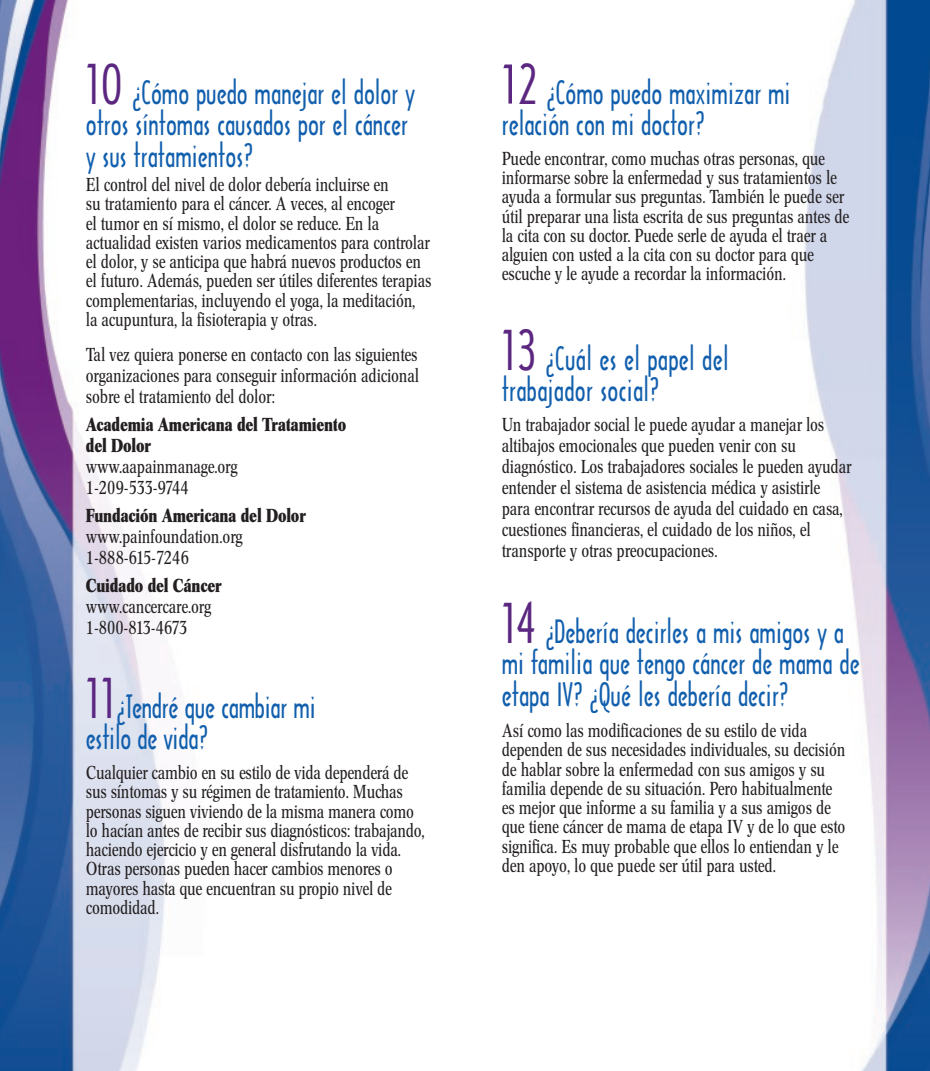
<style>
.page{position:relative;width:930px;height:1071px;background:#fff}
.page>*{position:absolute;margin:0;border:0;box-sizing:border-box;transform-origin:0 0}
.t1{font:30.62px/31.5px "Arquitectura";color:#115fad;scale:.93 1}
.t2{font:condensed 18.55px/19.2px "Concorde BE";letter-spacing:-.01em;color:#231f20;scale:.93 1}
.t3{font:700 condensed 18.55px/21px "Concorde BE";letter-spacing:-.01em;color:#231f20;scale:.93 1}
.t4{font:condensed 18.55px "Concorde BE";letter-spacing:.01em;color:#231f20;scale:.93 1}
.t5{font:condensed 18.55px "Concorde BE";letter-spacing:-.03em;color:#231f20;scale:.93 1}
.s1{font-size:52.32px;color:#5b2781}
.s2{font-size:50.75px;color:#5b2781}
</style>
<div class="page">
<img style="left:804px;top:0;width:125px;height:1071px">
<img style="left:0;top:0;width:166px;height:1071px">
<p class="t1" style="left:86px;top:76px;width:355px"><span class="s1">10</span> ¿Cómo puedo manejar el dolor y otros síntomas causados por el cáncer y sus tratamientos?</p>
<p class="t2" style="left:86px;top:175px;width:327px">El control del nivel de dolor debería incluirse en</p>
<p class="t2" style="left:86px;top:194px;width:373px">su tratamiento para el cáncer. A veces, al encoger<br>el tumor en sí mismo, el dolor se reduce. En la actualidad existen varios medicamentos para controlar el dolor, y se anticipa que habrá nuevos productos en el futuro. Además, pueden ser útiles diferentes terapias complementarias, incluyendo el yoga, la meditación, la acupuntura, la fisioterapia y otras.</p>
<p class="t2" style="left:86px;top:344px;width:359px;line-height:21px;text-align:justify">Tal vez quiera ponerse en contacto con las siguientes organizaciones para conseguir información adicional sobre el tratamiento del dolor:</p>
<p class="t3" style="left:86px;top:414px;width:281px">Academia Americana del Tratamiento del Dolor</p>
<p class="t2" style="left:86px;top:457px;width:165px">www.aapainmanage.org</p>
<p class="t2" style="left:86px;top:478px;width:112px">1-209-533-9744</p>
<p class="t3" style="left:86px;top:505px;width:238px">Fundación Americana del Dolor</p>
<p class="t2" style="left:86px;top:527px;width:170px">www.painfoundation.org</p>
<p class="t4" style="left:86px;top:547px;width:112px">1-888-615-7246</p>
<p class="t3" style="left:86px;top:575px;width:147px">Cuidado del Cáncer</p>
<p class="t2" style="left:86px;top:597px;width:136px">www.cancercare.org</p>
<p class="t5" style="left:86px;top:617px;width:111px">1-800-813-4673</p>
<p class="t1" style="left:86px;top:691px;width:249px"><span class="s1">11</span>¿Tendré que cambiar mi estilo de vida?</p>
<p class="t2" style="left:86px;top:763px;width:365px">Cualquier cambio en su estilo de vida dependerá de sus síntomas y su régimen de tratamiento. Muchas personas siguen viviendo de la misma manera como lo hacían antes de recibir sus diagnósticos: trabajando, haciendo ejercicio y en general disfrutando la vida.<br>Otras personas pueden hacer cambios menores o mayores hasta que encuentran su propio nivel de comodidad.</p>
<p class="t1" style="left:501px;top:76px;width:312px"><span class="s2">1</span><span class="s1">2</span> ¿Cómo puedo maximizar mi relación con mi doctor?</p>
<p class="t2" style="left:501px;top:149px;width:375px">Puede encontrar, como muchas otras personas, que informarse sobre la enfermedad y sus tratamientos le ayuda a formular sus preguntas. También le puede ser útil preparar una lista escrita de sus preguntas antes de la cita con su doctor. Puede serle de ayuda el traer a alguien con usted a la cita con su doctor para que escuche y le ayude a recordar la información.</p>
<p class="t1" style="left:501px;top:342px;width:245px"><span class="s1">13</span> ¿Cuál es el papel del trabajador social?</p>
<p class="t2" style="left:501px;top:414px;width:377px;line-height:21px">Un trabajador social le puede ayudar a manejar los altibajos emocionales que pueden venir con su diagnóstico. Los trabajadores sociales le pueden ayudar entender el sistema de asistencia médica y asistirle para encontrar recursos de ayuda del cuidado en casa, cuestiones financieras, el cuidado de los niños, el transporte y otras preocupaciones.</p>
<p class="t1" style="left:501px;top:615px;width:386px"><span class="s1">14</span> ¿Debería decirles a mis amigos y a mi familia que tengo cáncer de mama de etapa IV? ¿Qué les debería decir?</p>
<p class="t2" style="left:501px;top:721px;width:371px">Así como las modificaciones de su estilo de vida dependen de sus necesidades individuales, su decisión de hablar sobre la enfermedad con sus amigos y su familia depende de su situación. Pero habitualmente es mejor que informe a su familia y a sus amigos de que tiene cáncer de mama de etapa IV y de lo que esto significa. Es muy probable que ellos lo entiendan y le den apoyo, lo que puede ser útil para usted.</p>
</div>
